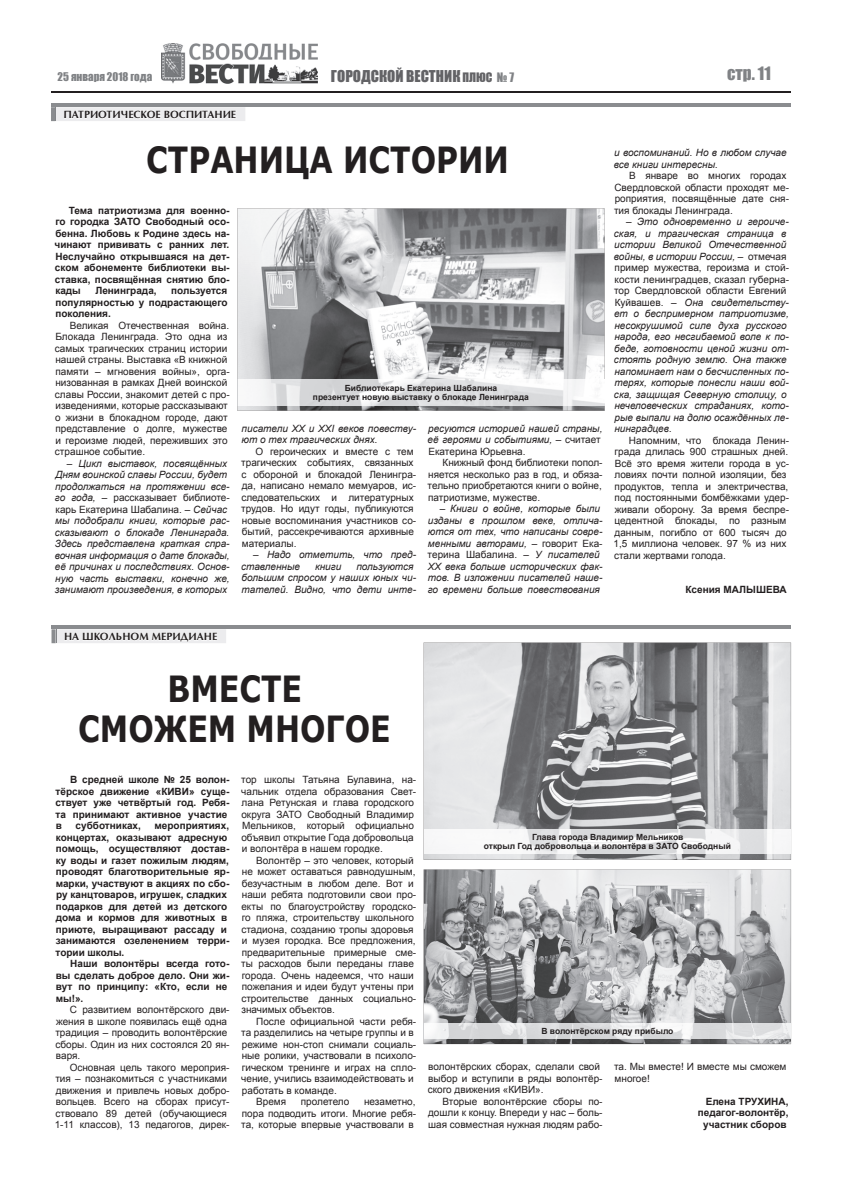
<style>
.page{position:relative;width:842px;height:1191px;background:#fff}
.page>*{position:absolute;margin:0;border:0;box-sizing:border-box;transform-origin:0 0}
.t1{font:700 36px/40px "Verdana";color:#231f20;text-align:center;scale:.83 1}
.t2{font:17px "Impact";color:#808285}
.t3{font:15px "Impact";color:#636366}
.t4{font:11px "Impact";color:#808285}
.t5{font:10px/11.5px "Arial";color:#231f20}
.t6{font:italic 10px/11.5px "Arial";color:#231f20}
.t7{font:700 10px/11.5px "Arial";color:#231f20}
.t8{font:700 10px "Opium New C";color:#231f20}
.t9{font:700 8.5px/9px "Arial";color:#231f20;text-align:center}
.s1{font-size:12px}
.s2{font-size:12px;color:#808285}
.s3{font-style:normal}
</style>
<div class="page">
<hr style="left:51px;top:92px;width:740px;height:1px;background:#231f20">
<img style="left:162px;top:44px;width:156px;height:39px">
<svg style="left:51px;top:108px;width:194px;height:13px"></svg>
<hr style="left:51px;top:103px;width:740px;height:2px;background:#8a8c8f">
<hr style="left:51px;top:107px;width:740px;height:1px;background:#8a8c8f">
<svg style="left:52px;top:629px;width:174px;height:14px"></svg>
<hr style="left:52px;top:625px;width:739px;height:2px;background:#8a8c8f">
<hr style="left:52px;top:628px;width:739px;height:1px;background:#8a8c8f">
<svg style="left:237px;top:208px;width:368px;height:203px"></svg>
<svg style="left:424px;top:642px;width:367px;height:218px;background:#a8a9ab"></svg>
<svg style="left:424px;top:869px;width:367px;height:175px;background:#abacae"></svg>
<img style="left:238px;top:379px;width:366px;height:26px">
<svg style="left:237px;top:379px;width:1px;height:26px"></svg>
<img style="left:424px;top:829px;width:367px;height:24px">
<img style="left:425px;top:1024px;width:366px;height:14px">
<svg style="left:424px;top:1024px;width:1px;height:14px"></svg>
<p class="t4" style="left:58px;top:68px;width:96px">25 января 2018 года</p>
<h3 class="t3" style="left:331px;top:64px;width:185px">ГОРОДСКОЙ ВЕСТНИК <span class="s1">ПЛЮС</span> <span class="s2">№ 7</span></h3>
<h2 class="t2" style="left:727px;top:60px;width:45px">стр. 11</h2>
<p class="t8" style="left:64px;top:108px;width:174px">ПАТРИОТИЧЕСКОЕ ВОСПИТАНИЕ</p>
<h1 class="t1" style="left:146px;top:139px;width:439px">СТРАНИЦА ИСТОРИИ</h1>
<p class="t6" style="left:614px;top:147px;width:174px">и воспоминаний. Но в любом случае все книги интересны.</p>
<p class="t5" style="left:614px;top:170px;width:176px;text-indent:15px">В январе во многих городах<br>Свердловской области проходят ме&shy;роприятия, посвящённые дате сня&shy;тия блокады Ленинграда.</p>
<p class="t6" style="left:614px;top:216px;width:177px;text-indent:12px">– Это одновременно и героиче&shy;ская, и трагическая страница в истории Великой Отечественной войны, в истории России, <span class="s3">– отмечая пример мужества, героизма и стой&shy;кости ленинградцев, сказал губерна&shy;тор Свердловской области Евгений<br>Куйвашев.</span> – Она свидетельству&shy;ет о беспримерном патриотизме, несокрушимой силе духа русского народа, его несгибаемой воле к по&shy;беде, готовности ценой жизни от&shy;стоять родную землю. Она также напоминает нам о бесчисленных по&shy;терях, которые понесли наши вой&shy;ска, защищая Северную столицу, о нечеловеческих страданиях, кото&shy;рые выпали на долю осаждённых ле&shy;нинградцев.</p>
<p class="t5" style="left:613px;top:434px;width:177px;text-indent:15px">Напомним, что блокада Ленин&shy;града длилась 900 страшных дней.<br>Всё это время жители города в ус&shy;ловиях почти полной изоляции, без продуктов, тепла и электричества, под постоянными бомбёжками удер&shy;живали оборону. За время беспре&shy;цедентной блокады, по разным данным, погибло от 600 тысяч до<br>1,5 миллиона человек. 97 % из них стали жертвами голода.</p>
<p class="t7" style="left:686px;top:584px;width:103px">Ксения МАЛЫШЕВА</p>
<p class="t7" style="left:55px;top:205px;width:176px;text-align:justify;text-indent:14px">Тема патриотизма для военно&shy;го городка ЗАТО Свободный осо&shy;бенна. Любовь к Родине здесь на&shy;чинают прививать с ранних лет.<br>Неслучайно открывшаяся на дет&shy;ском абонементе библиотеки вы&shy;ставка, посвящённая снятию бло&shy;кады</p>
<p class="t7" style="left:95px;top:285px;width:63px">Ленинграда,</p>
<p class="t7" style="left:55px;top:285px;width:174px;text-align:justify;text-indent:116px">пользуется популярностью у подрастающего поколения.</p>
<p class="t5" style="left:55px;top:320px;width:176px;text-indent:15px">Великая Отечественная война.<br>Блокада Ленинграда. Это одна из самых трагических страниц истории нашей страны. Выставка «В книжной памяти – мгновения войны», орга&shy;низованная в рамках Дней воинской славы России, знакомит детей с про&shy;изведениями, которые рассказывают о жизни в блокадном городе, дают представление о долге, мужестве и героизме людей, переживших это страшное событие.</p>
<p class="t6" style="left:55px;top:458px;width:177px;text-indent:12px">– Цикл выставок, посвящённых Дням воинской славы России, будет продолжаться на протяжении все&shy;го года, <span class="s3">– рассказывает библиоте&shy;карь Екатерина Шабалина.</span> – Сейчас мы подобрали книги, которые рас&shy;сказывают о блокаде Ленинграда.<br>Здесь представлена краткая спра&shy;вочная информация о дате блокады, её причинах и последствиях. Основ&shy;ную часть выставки, конечно же, занимают произведения, в которых</p>
<p class="t9" style="left:313px;top:384px;width:217px">Библиотекарь Екатерина Шабалина<br>презентует новую выставку о блокаде Ленинграда</p>
<p class="t6" style="left:428px;top:423px;width:176px">ресуются историей нашей страны, её героями и событиями, <span class="s3">– считает<br>Екатерина Юрьевна.</span></p>
<p class="t5" style="left:428px;top:457px;width:176px;text-align:justify;text-indent:15px">Книжный фонд библиотеки попол&shy;няется несколько раз в год, и обяза&shy;тельно приобретаются книги о войне, патриотизме, мужестве.</p>
<p class="t6" style="left:428px;top:503px;width:176px;text-indent:12px">– Книги о войне, которые были изданы в прошлом веке, отлича&shy;ются от тех, что написаны совре&shy;менными авторами, <span class="s3">– говорит Ека&shy;терина Шабалина. –</span> У писателей<br>XX века больше исторических фак&shy;тов. В изложении писателей наше&shy;го времени больше повествования</p>
<p class="t6" style="left:242px;top:423px;width:176px">писатели XX и XXI веков повеству&shy;ют о тех трагических днях.</p>
<p class="t5" style="left:241px;top:446px;width:176px;text-indent:14px">О героических и вместе с тем трагических событиях, связанных с обороной и блокадой Ленингра&shy;да, написано немало мемуаров, ис&shy;следовательских и литературных трудов. Но идут годы, публикуются новые воспоминания участников со&shy;бытий, рассекречиваются архивные материалы.</p>
<p class="t6" style="left:241px;top:549px;width:176px;text-indent:12px">– Надо отметить, что пред&shy;ставленные</p>
<p class="t6" style="left:241px;top:561px;width:176px;text-indent:115px">пользуются большим спросом у наших юных чи&shy;тателей. Видно, что дети инте-</p>
<p class="t6" style="left:315px;top:561px;width:28px">книги</p>
<p class="t8" style="left:64px;top:630px;width:155px">НА ШКОЛЬНОМ МЕРИДИАНЕ</p>
<h1 class="t1" style="left:78px;top:668px;width:378px">ВМЕСТЕ<br>СМОЖЕМ МНОГОЕ</h1>
<p class="t7" style="left:55px;top:774px;width:175px;text-indent:15px">В средней школе № 25 волон&shy;тёрское движение «КИВИ» суще&shy;ствует уже четвёртый год. Ребя&shy;та принимают активное участие в</p>
<p class="t5" style="left:241px;top:774px;width:176px">тор школы Татьяна Булавина, на&shy;чальник отдела образования Свет&shy;лана Ретунская и глава городского округа ЗАТО Свободный Владимир<br>Мельников, который официально объявил открытие Года добровольца и волонтёра в нашем городке.</p>
<p class="t5" style="left:241px;top:854px;width:176px;text-indent:15px">Волонтёр – это человек, который не может оставаться равнодушным, безучастным в любом деле. Вот и наши ребята подготовили свои про&shy;екты по благоустройству городско&shy;го пляжа, строительству школьного стадиона, созданию тропы здоровья и музея городка. Все предложения, предварительные примерные сме&shy;ты расходов были переданы главе города. Очень надеемся, что наши пожелания и идеи будут учтены при строительстве данных социально&shy;значимых объектов.</p>
<p class="t5" style="left:256px;top:1015px;width:162px">После официальной части ребя-</p>
<p class="t5" style="left:241px;top:1027px;width:174px">та разделились на четыре группы и в</p>
<p class="t5" style="left:242px;top:1038px;width:176px">режиме нон-стоп снимали социаль-</p>
<p class="t5" style="left:242px;top:1050px;width:176px">ные ролики, участвовали в психоло-</p>
<p class="t5" style="left:242px;top:1061px;width:176px">гическом тренинге и играх на спло-</p>
<p class="t5" style="left:241px;top:1073px;width:174px">чение, учились взаимодействовать и</p>
<p class="t5" style="left:242px;top:1084px;width:96px">работать в команде.</p>
<p class="t5" style="left:256px;top:1096px;width:32px">Время</p>
<p class="t5" style="left:301px;top:1096px;width:50px">пролетело</p>
<p class="t7" style="left:76px;top:820px;width:67px">субботниках,</p>
<p class="t7" style="left:56px;top:820px;width:175px;text-indent:99px">мероприятиях, концертах, оказывают адресную помощь, осуществляют достав&shy;ку воды и газет пожилым людям, проводят благотворительные яр&shy;марки, участвуют в акциях по сбо&shy;ру канцтоваров, игрушек, сладких подарков для детей из детского дома и кормов для животных в приюте, выращивают рассаду и занимаются озеленением терри&shy;тории школы.</p>
<p class="t7" style="left:56px;top:958px;width:175px;text-indent:14px">Наши волонтёры всегда гото&shy;вы сделать доброе дело. Они жи&shy;вут по принципу: «Кто, если не мы!».</p>
<p class="t5" style="left:55px;top:1004px;width:176px;text-indent:14px">С развитием волонтёрского дви&shy;жения в школе появилась ещё одна традиция – проводить волонтёрские сборы. Один из них состоялся 20 ян&shy;варя.</p>
<p class="t5" style="left:55px;top:1061px;width:176px;text-indent:15px">Основная цель такого мероприя&shy;тия – познакомиться с участниками движения и привлечь новых добро&shy;вольцев. Всего на сборах присут&shy;ствовало 89 детей (обучающиеся 1-11 классов), 13 педагогов, дирек-</p>
<p class="t5" style="left:241px;top:1096px;width:176px;text-align:justify;text-indent:123px">незаметно, пора подводить итоги. Многие ребя&shy;та, которые впервые участвовали в</p>
<p class="t9" style="left:484px;top:832px;width:249px">Глава города Владимир Мельников<br>открыл Год добровольца и волонтёра в ЗАТО Свободный</p>
<p class="t9" style="left:541px;top:1026px;width:134px">В волонтёрском ряду прибыло</p>
<p class="t5" style="left:428px;top:1061px;width:176px">волонтёрских сборах, сделали свой выбор и вступили в ряды волонтёр&shy;ского движения «КИВИ».</p>
<p class="t5" style="left:428px;top:1095px;width:176px;text-align:justify;text-indent:14px">Вторые волонтёрские сборы по&shy;дошли к концу. Впереди у нас – боль&shy;шая совместная нужная людям рабо-</p>
<p class="t5" style="left:614px;top:1061px;width:174px">та. Мы вместе! И вместе мы сможем многое!</p>
<p class="t7" style="left:698px;top:1095px;width:92px;text-align:right">Елена ТРУХИНА, педагог-волонтёр, участник сборов</p>
</div>
